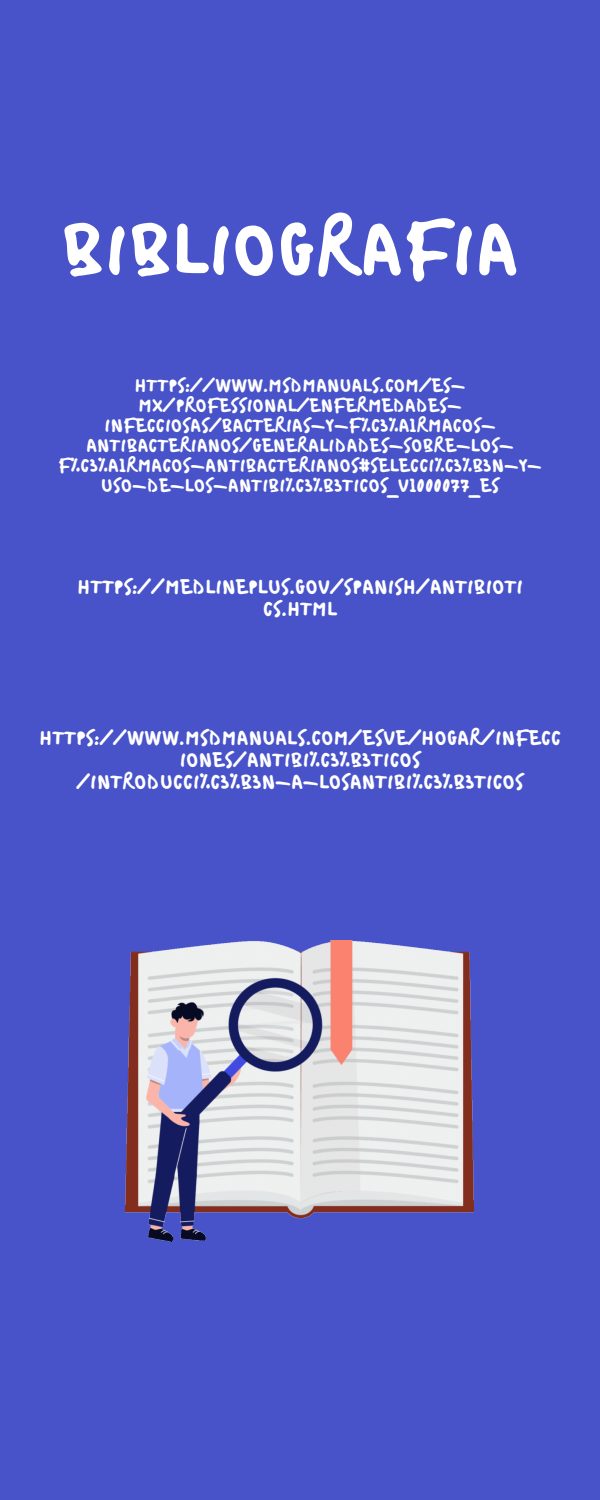
<style>
.page{position:relative;width:600px;height:1500px;background:#4853c9}
.page>*{position:absolute;margin:0;border:0;box-sizing:border-box;transform-origin:0 0}
.t1{font:74px "Bristol";color:#fff}
.t2{font:20.3px/21.8px "Bristol";color:#fff;text-align:center}
.t3{font:18.7px/20px "Bristol";color:#fff;text-align:center}
</style>
<div class="page">
<img style="left:126px;top:940px;width:348px;height:302px">
<h1 class="t1" style="left:60px;top:202px;width:459px">BIBLIOGRAFIA</h1>
<p class="t3" style="left:58px;top:376px;width:485px">HTTPS://WWW.MSDMANUALS.COM/ES-MX/PROFESSIONAL/ENFERMEDADES-INFECCIOSAS/BACTERIAS-Y-F%C3%A1RMACOS-ANTIBACTERIANOS/GENERALIDADES-SOBRE-LOS-F%C3%A1RMACOS-ANTIBACTERIANOS#SELECCI%C3%B3N-Y-USO-DE-LOS-ANTIBI%C3%B3TICOS_V1000077_ES</p>
<p class="t2" style="left:77px;top:577px;width:447px">HTTPS://MEDLINEPLUS.GOV/SPANISH/ANTIBIOTI</p>
<p class="t2" style="left:263px;top:599px;width:76px">CS.HTML</p>
<p class="t2" style="left:39px;top:728px;width:523px">HTTPS://WWW.MSDMANUALS.COM/ESVE/HOGAR/INFECC<br>IONES/ANTIBI%C3%B3TICOS</p>
<p class="t2" style="left:76px;top:772px;width:449px">/INTRODUCCI%C3%B3N-A-LOSANTIBI%C3%B3TICOS</p>
</div>
